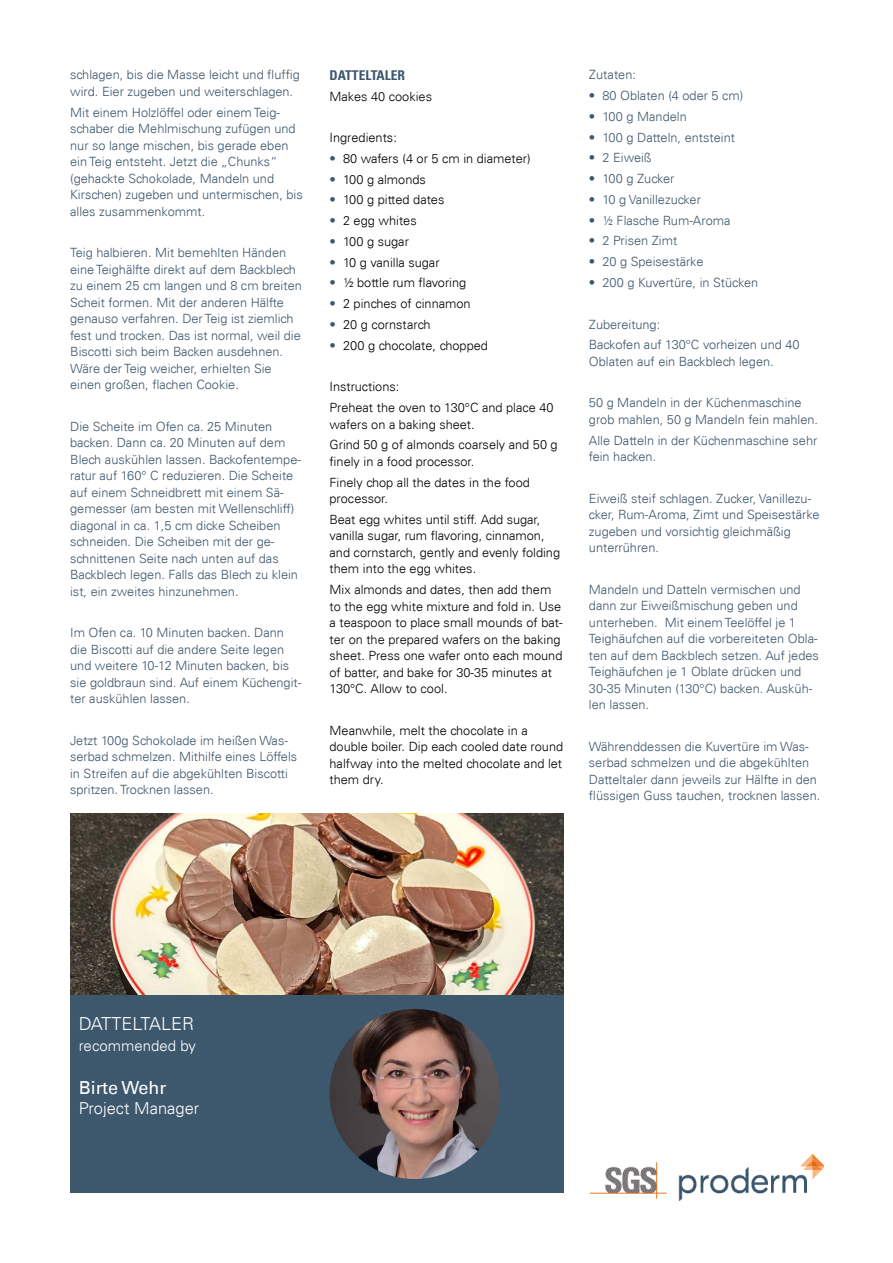
<style>
.page{position:relative;width:893px;height:1263px;background:#fff}
.page>*{position:absolute;margin:0;border:0;box-sizing:border-box;transform-origin:0 0}
.t1{font:300 18px "Univers LT";color:#fff}
.t2{font:18px "Univers LT";color:#fff}
.t3{font:300 16.5px "Univers LT";color:#fff}
.t4{font:300 15px "Univers LT";color:#fff}
.t5{font:700 condensed 13.5px "Univers LT";color:#3d576d}
.t6{font:300 12.75px/16.5px "Univers LT";color:#3d576d}
.t7{font:300 12.75px/16.5px "Univers LT";color:#000}
.s1{color:#3d576d}
</style>
<div class="page">
<img style="left:70px;top:813px;width:493px;height:182px">
<div style="left:70px;top:995px;width:493px;height:198px;background:#3d576d"></div>
<img style="left:330px;top:1009px;width:170px;height:170px;border-radius:85px">
<img style="left:590px;top:1154px;width:234px;height:46px">
<p class="t6" style="left:70px;top:67px;width:231px">schlagen, bis die Masse leicht und fluffig wird. Eier zugeben und weiterschlagen.</p>
<p class="t6" style="left:70px;top:104px;width:234px">Mit einem Holzlöffel oder einem Teig&shy;schaber die Mehlmischung zufügen und nur so lange mischen, bis gerade eben ein Teig entsteht. Jetzt die „Chunks“ (gehackte Schokolade, Mandeln und Kirschen) zugeben und untermischen, bis alles zusammenkommt.</p>
<p class="t6" style="left:70px;top:244px;width:233px">Teig halbieren. Mit bemehlten Händen eine Teighälfte direkt auf dem Backblech zu einem 25 cm langen und 8 cm breiten Scheit formen. Mit der anderen Hälfte genauso verfahren. Der Teig ist ziemlich fest und trocken. Das ist normal, weil die Biscotti sich beim Backen ausdehnen.<br>Wäre der Teig weicher, erhielten Sie einen großen, flachen Cookie.</p>
<p class="t6" style="left:70px;top:418px;width:232px">Die Scheite im Ofen ca. 25 Minuten backen. Dann ca. 20 Minuten auf dem Blech auskühlen lassen. Backofentempe&shy;ratur auf 160° C reduzieren. Die Scheite auf einem Schneidbrett mit einem Sä&shy;gemesser (am besten mit Wellenschliff) diagonal in ca. 1,5 cm dicke Scheiben schneiden. Die Scheiben mit der ge&shy;schnittenen Seite nach unten auf das Backblech legen. Falls das Blech zu klein ist, ein zweites hinzunehmen.</p>
<p class="t6" style="left:70px;top:624px;width:233px">Im Ofen ca. 10 Minuten backen. Dann die Biscotti auf die andere Seite legen und weitere 10-12 Minuten backen, bis sie goldbraun sind. Auf einem Küchengit&shy;ter auskühlen lassen.</p>
<p class="t6" style="left:70px;top:732px;width:229px">Jetzt 100g Schokolade im heißen Was&shy;serbad schmelzen. Mithilfe eines Löffels in Streifen auf die abgekühlten Biscotti spritzen. Trocknen lassen.</p>
<p class="t5" style="left:330px;top:67px;width:77px">DATTELTALER</p>
<p class="t7" style="left:330px;top:88px;width:104px">Makes 40 cookies</p>
<p class="t7" style="left:330px;top:129px;width:69px">Ingredients:</p>
<p class="t7" style="left:330px;top:150px;width:203px"><span class="s1">•</span> 80 wafers (4 or 5 cm in diameter)</p>
<p class="t7" style="left:330px;top:171px;width:98px"><span class="s1">•</span> 100 g almonds</p>
<p class="t7" style="left:330px;top:192px;width:116px"><span class="s1">•</span> 100 g pitted dates</p>
<p class="t7" style="left:330px;top:212px;width:89px"><span class="s1">•</span> 2 egg whites</p>
<p class="t7" style="left:330px;top:233px;width:81px"><span class="s1">•</span> 100 g sugar</p>
<p class="t7" style="left:330px;top:254px;width:112px"><span class="s1">•</span> 10 g vanilla sugar</p>
<p class="t7" style="left:330px;top:275px;width:138px"><span class="s1">•</span> ½ bottle rum flavoring</p>
<p class="t7" style="left:330px;top:295px;width:143px"><span class="s1">•</span> 2 pinches of cinnamon</p>
<p class="t7" style="left:330px;top:316px;width:102px"><span class="s1">•</span> 20 g cornstarch</p>
<p class="t7" style="left:330px;top:337px;width:160px"><span class="s1">•</span> 200 g chocolate, chopped</p>
<p class="t7" style="left:330px;top:376px;width:226px;line-height:20.7px">Instructions:<br>Preheat the oven to 130°C and place 40</p>
<p class="t7" style="left:330px;top:414px;width:230px;line-height:20.7px">wafers on a baking sheet.<br>Grind 50 g of almonds coarsely and 50 g</p>
<p class="t7" style="left:330px;top:451px;width:202px;line-height:20.7px">finely in a food processor.<br>Finely chop all the dates in the food</p>
<p class="t7" style="left:330px;top:488px;width:212px;line-height:20.7px">processor.<br>Beat egg whites until stiff. Add sugar,</p>
<p class="t7" style="left:330px;top:527px;width:232px">vanilla sugar, rum flavoring, cinnamon, and cornstarch, gently and evenly folding them into the egg whites.</p>
<p class="t7" style="left:330px;top:581px;width:235px">Mix almonds and dates, then add them to the egg white mixture and fold in. Use a teaspoon to place small mounds of bat&shy;ter on the prepared wafers on the baking sheet. Press one wafer onto each mound of batter, and bake for 30-35 minutes at 130°C. Allow to cool.</p>
<p class="t7" style="left:330px;top:722px;width:235px">Meanwhile, melt the chocolate in a double boiler. Dip each cooled date round halfway into the melted chocolate and let them dry.</p>
<p class="t6" style="left:589px;top:67px;width:49px">Zutaten:</p>
<p class="t6" style="left:589px;top:87px;width:156px">• 80 Oblaten (4 oder 5 cm)</p>
<p class="t6" style="left:589px;top:108px;width:99px">• 100 g Mandeln</p>
<p class="t6" style="left:589px;top:129px;width:148px">• 100 g Datteln, entsteint</p>
<p class="t6" style="left:589px;top:150px;width:64px">• 2 Eiweiß</p>
<p class="t6" style="left:589px;top:170px;width:87px">• 100 g Zucker</p>
<p class="t6" style="left:589px;top:191px;width:113px">• 10 g Vanillezucker</p>
<p class="t6" style="left:589px;top:212px;width:143px">• ½ Flasche Rum-Aroma</p>
<p class="t6" style="left:589px;top:233px;width:90px">• 2 Prisen Zimt</p>
<p class="t6" style="left:589px;top:253px;width:116px">• 20 g Speisestärke</p>
<p class="t6" style="left:589px;top:274px;width:171px">• 200 g Kuvertüre, in Stücken</p>
<p class="t6" style="left:589px;top:314px;width:212px;line-height:20.7px">Zubereitung:<br>Backofen auf 130°C vorheizen und 40</p>
<p class="t6" style="left:589px;top:353px;width:186px">Oblaten auf ein Backblech legen.</p>
<p class="t6" style="left:589px;top:394px;width:231px">50 g Mandeln in der Küchenmaschine grob mahlen, 50 g Mandeln fein mahlen.</p>
<p class="t6" style="left:589px;top:432px;width:230px">Alle Datteln in der Küchenmaschine sehr fein hacken.</p>
<p class="t6" style="left:589px;top:490px;width:232px">Eiweiß steif schlagen. Zucker, Vanillezu&shy;cker, Rum-Aroma, Zimt und Speisestärke zugeben und vorsichtig gleichmäßig unterrühren.</p>
<p class="t6" style="left:589px;top:581px;width:231px">Mandeln und Datteln vermischen und dann zur Eiweißmischung geben und unterheben. Mit einem Teelöffel je 1<br>Teighäufchen auf die vorbereiteten Obla&shy;ten auf dem Backblech setzen. Auf jedes Teighäufchen je 1 Oblate drücken und 30-35 Minuten (130°C) backen. Ausküh&shy;len lassen.</p>
<p class="t6" style="left:589px;top:738px;width:233px">Währenddessen die Kuvertüre im Was&shy;serbad schmelzen und die abgekühlten Datteltaler dann jeweils zur Hälfte in den flüssigen Guss tauchen, trocknen lassen.</p>
<h1 class="t1" style="left:79px;top:1012px;width:117px">DATTELTALER</h1>
<p class="t4" style="left:79px;top:1037px;width:119px">recommended by</p>
<h1 class="t2" style="left:79px;top:1077px;width:89px">Birte Wehr</h1>
<p class="t3" style="left:79px;top:1098px;width:122px">Project Manager</p>
</div>
